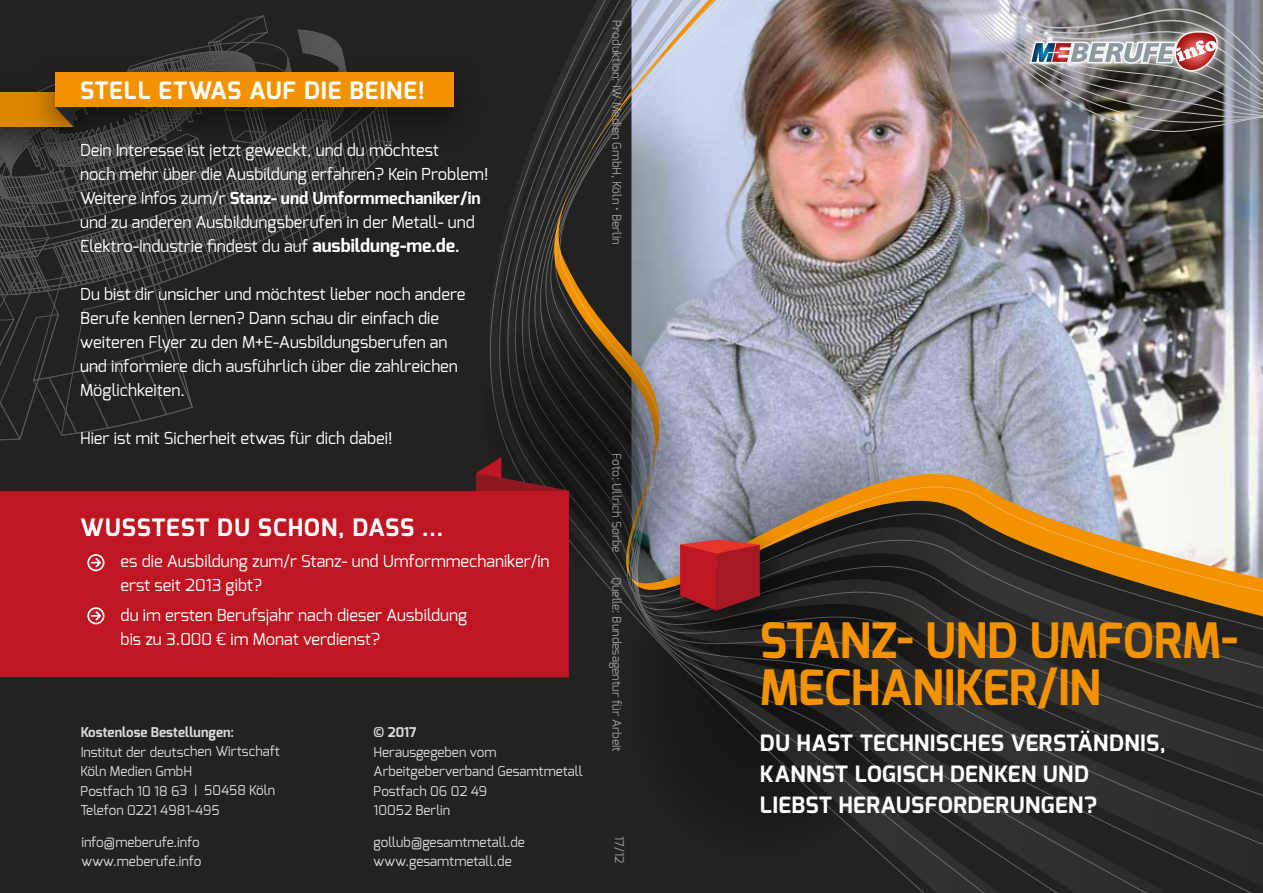
<style>
.page{position:relative;width:1263px;height:893px;background:#222220}
.page>*{position:absolute;margin:0;border:0;box-sizing:border-box;transform-origin:0 0}
.t1{font:700 48.75px/47.1px "Exo";color:#f39200;scale:.95 1}
.t2{font:700 24px "Exo";letter-spacing:.04em;color:#fff}
.t3{font:700 22.5px/30.9px "Exo";letter-spacing:.02em;color:#fff}
.t4{font:16.5px/24px "Exo";color:#fff}
.t5{font:13.5px/19.5px "Exo";letter-spacing:-.005em;color:#dadada}
.t6{font:700 13.5px "Exo";letter-spacing:-.005em;color:#dadada}
.t7{font:12px "Exo";color:#9d9d9c}
.s1{font-weight:700}
.s2{font-weight:700;font-size:18px}
</style>
<div class="page">
<svg style="left:1234px;top:127px;width:29px;height:766px"></svg>
<svg style="left:1183px;top:127px;width:51px;height:758px"></svg>
<svg style="left:1131px;top:127px;width:52px;height:766px"></svg>
<img style="left:490px;top:0;width:641px;height:893px">
<svg style="left:490px;top:317px;width:208px;height:261px"></svg>
<img style="left:652px;top:512px;width:157px;height:148px">
<svg style="left:680px;top:539px;width:80px;height:72px;background:#a41f25"></svg>
<svg style="left:0;top:15px;width:378px;height:426px"></svg>
<img style="left:17px;top:47px;width:475px;height:111px">
<div style="left:55px;top:72px;width:399px;height:35px;background:#f39200"></div>
<svg style="left:476px;top:457px;width:93px;height:34px"></svg>
<div style="left:0;top:491px;width:569px;height:186px;background:#be1622"></div>
<img style="left:910px;top:0;width:353px;height:127px">
<svg style="left:87px;top:554px;width:17px;height:17px"></svg>
<svg style="left:87px;top:607px;width:17px;height:17px"></svg>
<h2 class="t2" style="left:80px;top:75px;width:346px">STELL ETWAS AUF DIE BEINE!</h2>
<p class="t4" style="left:80px;top:138px;width:410px">Dein Interesse ist jetzt geweckt, und du möchtest<br>noch mehr über die Ausbildung erfahren? Kein Problem!<br>Weitere Infos zum/r <span class="s1">Stanz- und Umformmechaniker/in </span>und zu anderen Ausbildungsberufen in der Metall- und Elektro-Industrie findest du auf <span class="s2">ausbildung-me.de</span><span class="s1">.</span></p>
<p class="t4" style="left:80px;top:282px;width:387px">Du bist dir unsicher und möchtest lieber noch andere Berufe kennen lernen? Dann schau dir einfach die weiteren Flyer zu den M+E-Ausbildungsberufen an und informiere dich ausführlich über die zahlreichen Möglichkeiten.</p>
<p class="t4" style="left:80px;top:426px;width:314px">Hier ist mit Sicherheit etwas für dich dabei!</p>
<h2 class="t2" style="left:80px;top:512px;width:364px">WUSSTEST DU SCHON, DASS ...</h2>
<p class="t4" style="left:121px;top:549px;width:430px">es die Ausbildung zum/r Stanz- und Umformmechaniker/in erst seit 2013 gibt?</p>
<p class="t4" style="left:121px;top:603px;width:348px">du im ersten Berufsjahr nach dieser Ausbildung bis zu 3.000 € im Monat verdienst?</p>
<p class="t6" style="left:81px;top:723px;width:155px">Kostenlose Bestellungen:</p>
<p class="t5" style="left:81px;top:742px;width:201px">Institut der deutschen Wirtschaft<br>Köln Medien GmbH<br>Postfach 10 18 63 | 50458 Köln<br>Telefon 0221 4981-495</p>
<p class="t5" style="left:81px;top:832px;width:122px">info@meberufe.info www.meberufe.info</p>
<p class="t6" style="left:374px;top:724px;width:45px">© 2017</p>
<p class="t5" style="left:374px;top:742px;width:211px">Herausgegeben vom<br>Arbeitgeberverband Gesamtmetall<br>Postfach 06 02 49<br>10052 Berlin</p>
<p class="t5" style="left:374px;top:832px;width:153px">gollub@gesamtmetall.de www.gesamtmetall.de</p>
<p class="t7" style="left:625px;top:20px;width:226px;rotate:90deg">Produktion: IW Medien GmbH, Köln • Berlin</p>
<p class="t7" style="left:625px;top:452px;width:102px;rotate:90deg">Foto: Ullrich Sorbe</p>
<p class="t7" style="left:625px;top:577px;width:177px;rotate:90deg">Quelle: Bundesagentur für Arbeit</p>
<p class="t7" style="left:627px;top:836px;width:29px;rotate:90deg">17/12</p>
<h1 class="t1" style="left:760px;top:617px;width:505px">STANZ- UND UMFORM-<br>MECHANIKER/IN</h1>
<h3 class="t3" style="left:760px;top:728px;width:407px">DU HAST TECHNISCHES VERSTÄNDNIS,<br>KANNST LOGISCH DENKEN UND<br>LIEBST HERAUSFORDERUNGEN?</h3>
</div>
